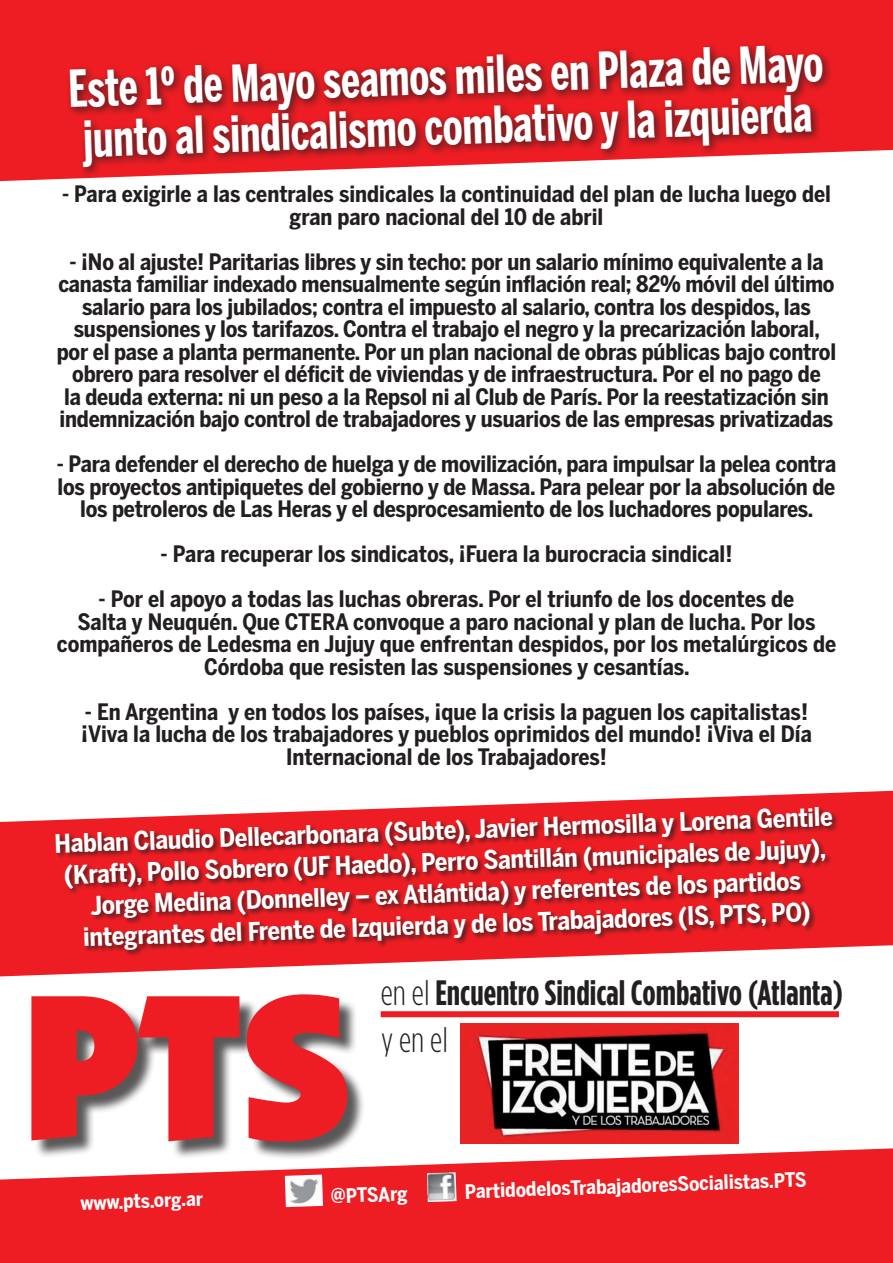
<style>
.page{position:relative;width:893px;height:1263px;background:#fff}
.page>*{position:absolute;margin:0;border:0;box-sizing:border-box;transform-origin:0 0}
.t1{font:900 205.5px "Kabel IT Cby BT";color:#ee1d23}
.t2{font:700 50.4px/50.4px "Benton Sans Comp";color:#fff;scale:.9 1}
.t3{font:700 35.25px/46.8px "Gotham Condensed";color:#231f20}
.t4{font:700 25.5px/31.5px "Benton Sans Cond";color:#fff;text-align:center}
.t5{font:700 22.5px/22.5px "Benton Sans Cond";letter-spacing:-.01em;color:#231f20;text-align:center}
.t6{font:700 19.8px "Benton Sans Cond";color:#fff}
.t7{font:700 19.5px "Benton Sans Cond";color:#fff}
.s1{font-weight:300}
</style>
<div class="page">
<svg style="left:0;top:0;width:893px;height:181px;background:#ef2d33"></svg>
<svg style="left:0;top:791px;width:893px;height:185px"></svg>
<svg style="left:0;top:1148px;width:893px;height:115px;background:#ef353a"></svg>
<div style="left:65px;top:41px;width:769px;height:137px;background:#231f20;opacity:.8"></div>
<div style="left:54px;top:806px;width:786px;height:151px;background:#231f20;opacity:.8"></div>
<div style="left:34px;top:997px;width:332px;height:163px;background:#231f20;opacity:.75"></div>
<img style="left:285px;top:1174px;width:38px;height:33px">
<img style="left:427px;top:1172px;width:30px;height:30px">
<div style="left:381px;top:1011px;width:458px;height:6px;background:#ee1d23"></div>
<img style="left:460px;top:1024px;width:278px;height:120px">
<h2 class="t2" style="left:68px;top:63px;width:840px;rotate:-2deg">Este 1º de Mayo seamos miles en Plaza de Mayo junto al sindicalismo combativo y la izquierda</h2>
<p class="t5" style="left:62px;top:182px;width:770px">- Para exigirle a las centrales sindicales la continuidad del plan de lucha luego del gran paro nacional del 10 de abril</p>
<p class="t5" style="left:57px;top:250px;width:781px">- ¡No al ajuste! Paritarias libres y sin techo: por un salario mínimo equivalente a la canasta familiar indexado mensualmente según inflación real; 82% móvil del último salario para los jubilados; contra el impuesto al salario, contra los despidos, las suspensiones y los tarifazos. Contra el trabajo el negro y la precarización laboral, por el pase a planta permanente. Por un plan nacional de obras públicas bajo control obrero para resolver el déficit de viviendas y de infraestructura. Por el no pago de<br>la deuda externa: ni un peso a la Repsol ni al Club de París. Por la reestatización sin indemnización bajo control de trabajadores y usuarios de las empresas privatizadas</p>
<p class="t5" style="left:57px;top:452px;width:781px">- Para defender el derecho de huelga y de movilización, para impulsar la pelea contra los proyectos antipiquetes del gobierno y de Massa. Para pelear por la absolución de los petroleros de Las Heras y el desprocesamiento de los luchadores populares.</p>
<p class="t5" style="left:161px;top:542px;width:573px">- Para recuperar los sindicatos, ¡Fuera la burocracia sindical!</p>
<p class="t5" style="left:57px;top:587px;width:781px">- Por el apoyo a todas las luchas obreras. Por el triunfo de los docentes de<br>Salta y Neuquén. Que CTERA convoque a paro nacional y plan de lucha. Por los compañeros de Ledesma en Jujuy que enfrentan despidos, por los metalúrgicos de Córdoba que resisten las suspensiones y cesantías.</p>
<p class="t5" style="left:81px;top:700px;width:732px">- En Argentina y en todos los países, ¡que la crisis la paguen los capitalistas! ¡Viva la lucha de los trabajadores y pueblos oprimidos del mundo! ¡Viva el Día<br>Internacional de los Trabajadores!</p>
<p class="t4" style="left:54px;top:828px;width:780px;rotate:-2deg">Hablan Claudio Dellecarbonara (Subte), Javier Hermosilla y Lorena Gentile (Kraft), Pollo Sobrero (UF Haedo), Perro Santillán (municipales de Jujuy), Jorge Medina (Donnelley – ex Atlántida) y referentes de los partidos integrantes del Frente de Izquierda y de los Trabajadores (IS, PTS, PO)</p>
<h1 class="t1" style="left:21px;top:941px;width:332px">PTS</h1>
<h3 class="t3" style="left:381px;top:969px;width:464px"><span class="s1">en el</span> Encuentro Sindical Combativo (Atlanta) <span class="s1">y en el</span></h3>
<p class="t7" style="left:80px;top:1191px;width:124px;rotate:-2deg">www.pts.org.ar</p>
<p class="t6" style="left:331px;top:1184px;width:78px;rotate:-2deg">@PTSArg</p>
<p class="t6" style="left:465px;top:1180px;width:343px;rotate:-2deg">PartidodelosTrabajadoresSocialistas.PTS</p>
</div>
